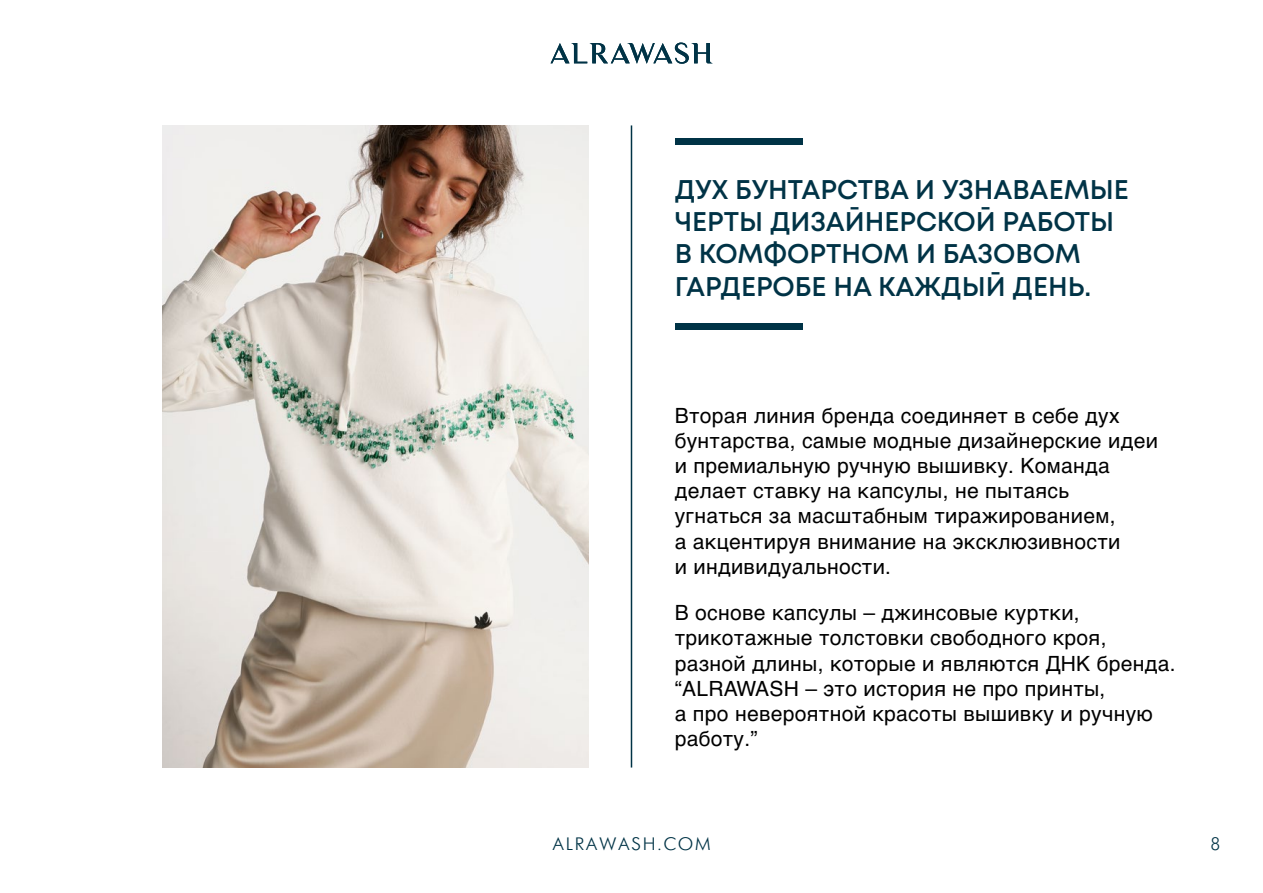
<style>
.page{position:relative;width:1263px;height:893px;background:#fff}
.page>*{position:absolute;margin:0;border:0;box-sizing:border-box;transform-origin:0 0}
.t1{font:600 27px/32.4px "Mont";color:#003346}
.t2{font:21px/25.2px "Helvetica";letter-spacing:.015em;color:#000}
.t3{font:300 18px "Futura Futuris";letter-spacing:.1em;color:#003346}
</style>
<div class="page">
<svg style="left:550px;top:43px;width:162px;height:21px"></svg>
<img style="left:163px;top:125px;width:425px;height:642px">
<hr style="left:631px;top:125px;width:1px;height:642px;background:#003346">
<div style="left:675px;top:139px;width:127px;height:6px;background:#003346"></div>
<div style="left:675px;top:323px;width:127px;height:7px;background:#003346"></div>
<p class="t1" style="left:675px;top:173px;width:455px">ДУХ БУНТАРСТВА И УЗНАВАЕМЫЕ<br>ЧЕРТЫ ДИЗАЙНЕРСКОЙ РАБОТЫ<br>В КОМФОРТНОМ И БАЗОВОМ<br>ГАРДЕРОБЕ НА КАЖДЫЙ ДЕНЬ.</p>
<p class="t2" style="left:675px;top:403px;width:485px">Вторая линия бренда соединяет в себе дух бунтарства, самые модные дизайнерские идеи и премиальную ручную вышивку. Команда делает ставку на капсулы, не пытаясь угнаться за масштабным тиражированием,<br>а акцентируя внимание на эксклюзивности<br>и индивидуальности.</p>
<p class="t2" style="left:675px;top:601px;width:502px">В основе капсулы – джинсовые куртки, трикотажные толстовки свободного кроя, разной длины, которые и являются ДНК бренда. “ALRAWASH – это история не про принты,<br>а про невероятной красоты вышивку и ручную работу.”</p>
<p class="t3" style="left:552px;top:834px;width:160px">ALRAWASH.COM</p>
<p class="t3" style="left:1210px;top:834px;width:11px">8</p>
</div>
